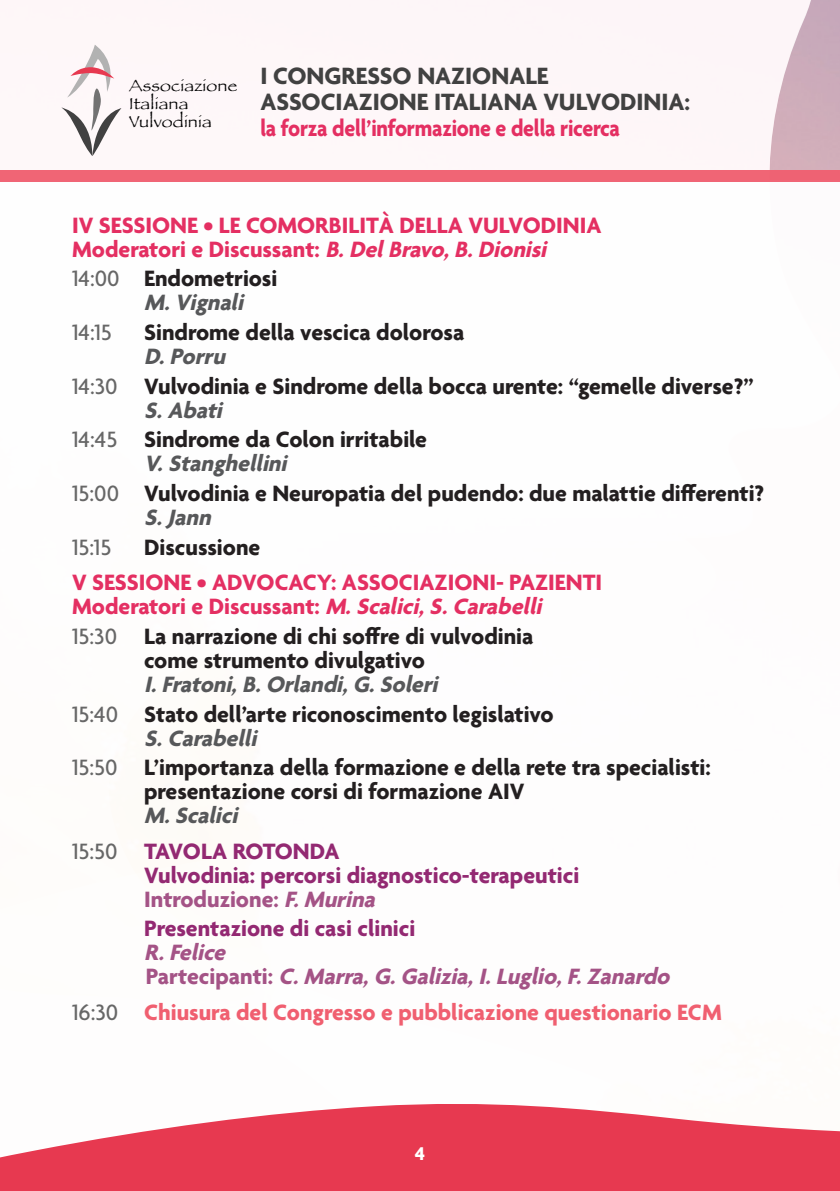
<style>
.page{position:relative;width:840px;height:1191px;background:#fff}
.page>*{position:absolute;margin:0;border:0;box-sizing:border-box;transform-origin:0 0}
.t1{font:700 25.4px "Agenda";color:#414141}
.t2{font:700 24.6px "Agenda";letter-spacing:-.01em;color:#e42f62;scale:.9 1}
.t3{font:700 24px/24px "Agenda";color:#231f20}
.t4{font:700 24px "Agenda";color:#e42f62}
.t5{font:italic 700 24px "Agenda";color:#57585a}
.t6{font:700 24px "Agenda";color:#932972}
.t7{font:italic 700 24px "Agenda";color:#a45386}
.t8{font:700 24px "Agenda";color:#f05f70}
.t9{font:700 24px "Agenda";color:#a45386}
.t10{font:700 24px "Agenda";letter-spacing:-.03em;color:#932972}
.t11{font:500 24px "Agenda";color:#676767}
.t12{font:700 20px "Agenda";color:#fff}
.t13{font:16.8px/18px "Papyrus";letter-spacing:.01em;color:#000;scale:1.08 1}
.s1{font-style:italic}
.s2{font-weight:500;color:#676767}
.s3{font-style:normal}
</style>
<div class="page">
<svg style="left:94px;top:0;width:745px;height:170px;fill:#fef6f8"></svg>
<div style="left:0;top:170px;width:839px;height:11px;background:#f05f70"></div>
<svg style="left:61px;top:45px;width:60px;height:111px"></svg>
<svg style="left:0;top:1104px;width:839px;height:87px;fill:#e73950"></svg>
<p class="t13" style="left:129px;top:76px;width:101px">Associazione<br>Italiana<br>Vulvodinia</p>
<p class="t1" style="left:260px;top:62px;width:289px">I CONGRESSO NAZIONALE</p>
<p class="t1" style="left:260px;top:88px;width:431px">ASSOCIAZIONE ITALIANA VULVODINIA:</p>
<p class="t2" style="left:260px;top:115px;width:401px">la forza dell’informazione e della ricerca</p>
<p class="t4" style="left:72px;top:212px;width:530px">IV SESSIONE • LE COMORBILITÀ DELLA VULVODINIA</p>
<p class="t4" style="left:72px;top:236px;width:481px">Moderatori e Discussant: <span class="s1">B.DelBravo,B.Dionisi</span></p>
<p class="t3" style="left:72px;top:268px;width:207px"><span class="s2">14:00</span> Endometriosi</p>
<p class="t5" style="left:144px;top:290px;width:106px">M.Vignali</p>
<p class="t11" style="left:72px;top:319px;width:41px">14:15</p>
<p class="t3" style="left:144px;top:322px;width:321px">Sindrome della vescica dolorosa</p>
<p class="t5" style="left:144px;top:343px;width:88px">D.Porru</p>
<p class="t3" style="left:72px;top:375px;width:682px"><span class="s2">14:30</span> Vulvodinia e Sindrome della bocca urente: “gemelle diverse?”</p>
<p class="t5" style="left:144px;top:397px;width:85px">S.Abati</p>
<p class="t3" style="left:72px;top:429px;width:356px"><span class="s2">14:45</span> Sindrome da Colon irritabile</p>
<p class="t5" style="left:144px;top:451px;width:150px">V.Stanghellini</p>
<p class="t3" style="left:72px;top:483px;width:693px"><span class="s2">15:00</span> Vulvodinia e Neuropatia del pudendo: due malattie differenti?</p>
<p class="t5" style="left:144px;top:504px;width:74px">S.Jann</p>
<p class="t11" style="left:72px;top:534px;width:41px">15:15</p>
<p class="t3" style="left:144px;top:536px;width:118px">Discussione</p>
<p class="t4" style="left:72px;top:569px;width:531px">V SESSIONE • ADVOCACY: ASSOCIAZIONI- PAZIENTI</p>
<p class="t4" style="left:72px;top:593px;width:476px">Moderatori e Discussant: <span class="s1">M.Scalici,S.Carabelli</span></p>
<p class="t3" style="left:72px;top:625px;width:462px"><span class="s2">15:30</span> La narrazione di chi soffre di vulvodinia</p>
<p class="t3" style="left:144px;top:649px;width:282px">come strumento divulgativo</p>
<p class="t5" style="left:144px;top:671px;width:301px">I.Fratoni,B.Orlandi,G.Soleri</p>
<p class="t3" style="left:72px;top:703px;width:483px"><span class="s2">15:40</span> Stato dell’arte riconoscimento legislativo</p>
<p class="t5" style="left:144px;top:725px;width:120px">S.Carabelli</p>
<p class="t3" style="left:144px;top:757px;width:568px;text-indent:-72px"><span class="s2">15:50</span> L’importanza della formazione e della rete tra specialisti: presentazione corsi di formazione AIV</p>
<p class="t5" style="left:144px;top:802px;width:101px">M.Scalici</p>
<p class="t10" style="left:72px;top:838px;width:269px"><span class="s2">15:50</span> TAVOLA ROTONDA</p>
<p class="t6" style="left:144px;top:862px;width:436px">Vulvodinia: percorsi diagnostico-terapeutici</p>
<p class="t9" style="left:144px;top:886px;width:238px">Introduzione: <span class="s1">F.Murina</span></p>
<p class="t6" style="left:144px;top:915px;width:272px">Presentazione di casi clinici</p>
<p class="t7" style="left:144px;top:939px;width:88px">R.Felice</p>
<p class="t7" style="left:146px;top:963px;width:531px"><span class="s3">P a r t e c i p a n t i :</span> C.Marra,G.Galizia,I.Luglio,F.Zanardo</p>
<p class="t8" style="left:72px;top:999px;width:651px"><span class="s2">16:30</span> Chiusura del Congresso e pubblicazione questionario ECM</p>
<p class="t12" style="left:414px;top:1142px;width:12px">4</p>
</div>
